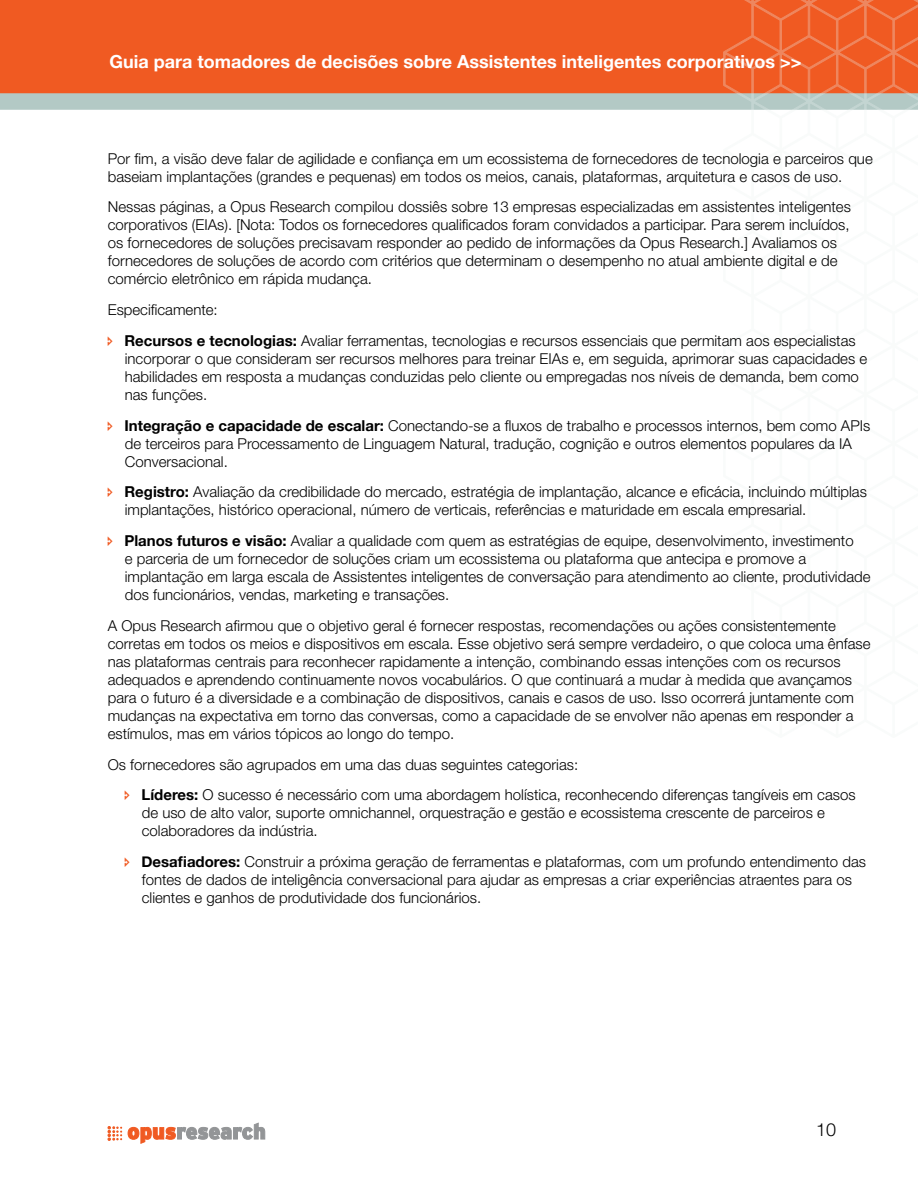
<style>
.page{position:relative;width:918px;height:1188px;background:#fff}
.page>*{position:absolute;margin:0;border:0;box-sizing:border-box;transform-origin:0 0}
.t1{font:700 18px "Helvetica Neue";color:#fff}
.t2{font:300 18px "Helvetica Neue LT Std";color:#000}
.t3{font:300 15px/18px "Helvetica Neue LT Std";color:#000}
.s1{font-family:"Helvetica Neue";font-weight:700}
</style>
<div class="page">
<div style="left:0;top:0;width:724px;height:93px;background:#f05a22"></div>
<svg style="left:0;top:93px;width:724px;height:17px;background:#b4c7c3"></svg>
<svg style="left:724px;top:0;width:194px;height:110px;background:#e77143"></svg>
<svg style="left:128px;top:1123px;width:137px;height:20px"></svg>
<svg style="left:108px;top:1126px;width:14px;height:14px"></svg>
<p class="t1" style="left:110px;top:50px;width:694px">Guia para tomadores de decisões sobre Assistentes inteligentes corporativos &gt;&gt;</p>
<p class="t3" style="left:108px;top:149px;width:767px">Por fim, a visão deve falar de agilidade e confiança em um ecossistema de fornecedores de tecnologia e parceiros que baseiam implantações (grandes e pequenas) em todos os meios, canais, plataformas, arquitetura e casos de uso.</p>
<p class="t3" style="left:108px;top:198px;width:745px">Nessas páginas, a Opus Research compilou dossiês sobre 13 empresas especializadas em assistentes inteligentes corporativos (EIAs). [Nota: Todos os fornecedores qualificados foram convidados a participar. Para serem incluídos, os fornecedores de soluções precisavam responder ao pedido de informações da Opus Research.] Avaliamos os fornecedores de soluções de acordo com critérios que determinam o desempenho no atual ambiente digital e de comércio eletrônico em rápida mudança.</p>
<p class="t3" style="left:124px;top:294px;width:733px;line-height:30.8px;text-indent:-17px">Especificamente:<br><span class="s1">Recursos e tecnologias:</span> Avaliar ferramentas, tecnologias e recursos essenciais que permitam aos especialistas</p>
<p class="t3" style="left:125px;top:349px;width:744px">incorporar o que consideram ser recursos melhores para treinar EIAs e, em seguida, aprimorar suas capacidades e habilidades em resposta a mudanças conduzidas pelo cliente ou empregadas nos níveis de demanda, bem como nas funções.</p>
<p class="t3" style="left:124px;top:416px;width:747px"><span class="s1">Integração e capacidade de escalar:</span> Conectando-se a fluxos de trabalho e processos internos, bem como APIs de terceiros para Processamento de Linguagem Natural, tradução, cognição e outros elementos populares da IA<br>Conversacional.</p>
<p class="t3" style="left:124px;top:483px;width:744px"><span class="s1">Registro:</span> Avaliação da credibilidade do mercado, estratégia de implantação, alcance e eficácia, incluindo múltiplas implantações, histórico operacional, número de verticais, referências e maturidade em escala empresarial.</p>
<p class="t3" style="left:124px;top:532px;width:748px"><span class="s1">Planos futuros e visão:</span> Avaliar a qualidade com quem as estratégias de equipe, desenvolvimento, investimento<br>e parceria de um fornecedor de soluções criam um ecossistema ou plataforma que antecipa e promove a implantação em larga escala de Assistentes inteligentes de conversação para atendimento ao cliente, produtividade dos funcionários, vendas, marketing e transações.</p>
<p class="t3" style="left:108px;top:616px;width:764px">A Opus Research afirmou que o objetivo geral é fornecer respostas, recomendações ou ações consistentemente corretas em todos os meios e dispositivos em escala. Esse objetivo será sempre verdadeiro, o que coloca uma ênfase nas plataformas centrais para reconhecer rapidamente a intenção, combinando essas intenções com os recursos adequados e aprendendo continuamente novos vocabulários. O que continuará a mudar à medida que avançamos para o futuro é a diversidade e a combinação de dispositivos, canais e casos de uso. Isso ocorrerá juntamente com mudanças na expectativa em torno das conversas, como a capacidade de se envolver não apenas em responder a estímulos, mas em vários tópicos ao longo do tempo.</p>
<p class="t3" style="left:141px;top:749px;width:716px;line-height:30.8px;text-indent:-34px">Os fornecedores são agrupados em uma das duas seguintes categorias:<br><span class="s1">Líderes:</span> O sucesso é necessário com uma abordagem holística, reconhecendo diferenças tangíveis em casos</p>
<p class="t3" style="left:142px;top:804px;width:685px">de uso de alto valor, suporte omnichannel, orquestração e gestão e ecossistema crescente de parceiros e colaboradores da indústria.</p>
<p class="t3" style="left:141px;top:853px;width:726px"><span class="s1">Desafiadores:</span> Construir a próxima geração de ferramentas e plataformas, com um profundo entendimento das fontes de dados de inteligência conversacional para ajudar as empresas a criar experiências atraentes para os clientes e ganhos de produtividade dos funcionários.</p>
<p class="t2" style="left:816px;top:1119px;width:22px">10</p>
</div>
